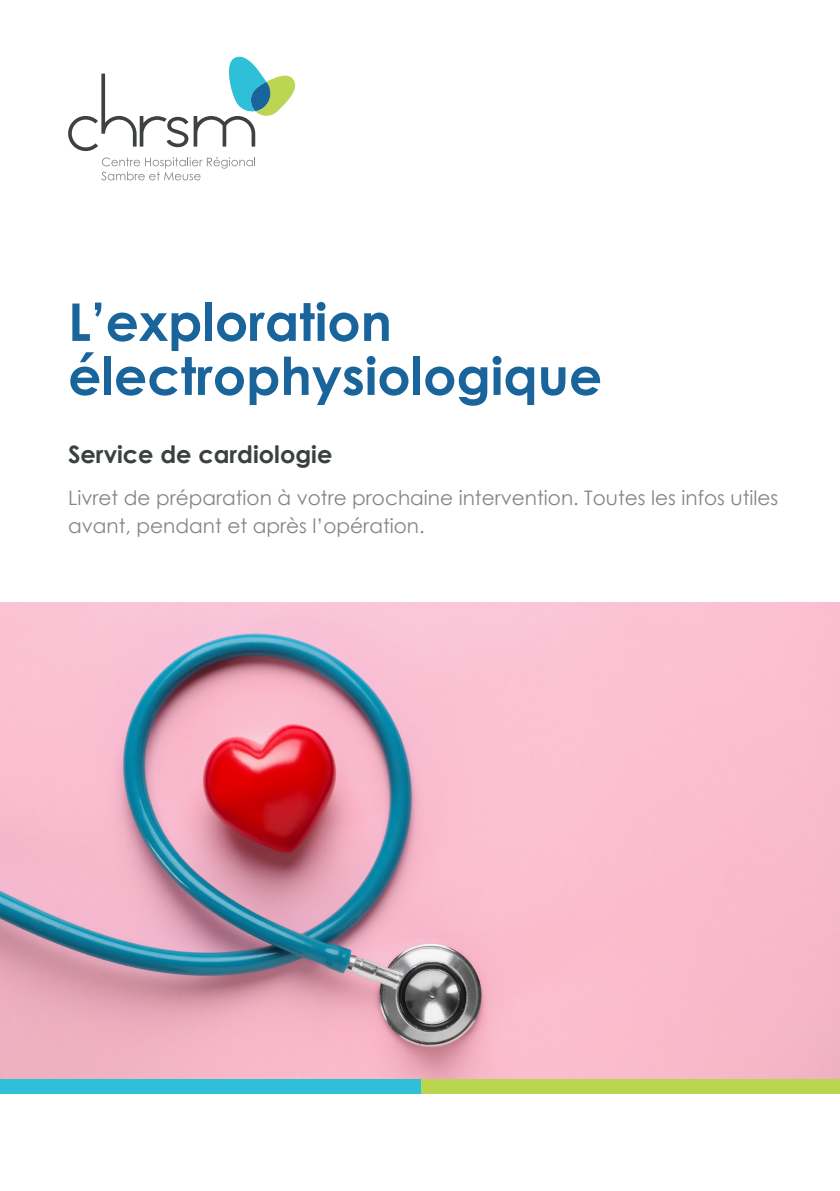
<style>
.page{position:relative;width:840px;height:1191px;background:#fff}
.page>*{position:absolute;margin:0;border:0;box-sizing:border-box;transform-origin:0 0}
.t1{font:700 52px "Century Gothic";color:#18649b}
.Titre_intermédiaire{font:700 24px "Century Gothic";color:#3b413e}
.Txt_courant_-_couver{font:20px/28px "Century Gothic";color:#828688}
</style>
<div class="page">
<img style="left:0;top:603px;width:839px;height:476px">
<svg style="left:101px;top:157px;width:154px;height:23px"></svg>
<svg style="left:68px;top:57px;width:227px;height:94px"></svg>
<div style="left:420px;top:1079px;width:419px;height:14px;background:#bad651"></div>
<div style="left:0;top:1079px;width:420px;height:14px;background:#2fc0d8"></div>
<p class="t1" style="left:68px;top:282px;width:325px">L’exploration</p>
<p class="t1" style="left:68px;top:336px;width:535px">électrophysiologique</p>
<p class="Titre_intermédiaire" style="left:68px;top:436px;width:265px">Service de cardiologie</p>
<p class="Txt_courant_-_couver" style="left:68px;top:483px;width:711px">Livret de préparation à votre prochaine intervention. Toutes les infos utiles avant, pendant et après l’opération.</p>
</div>
